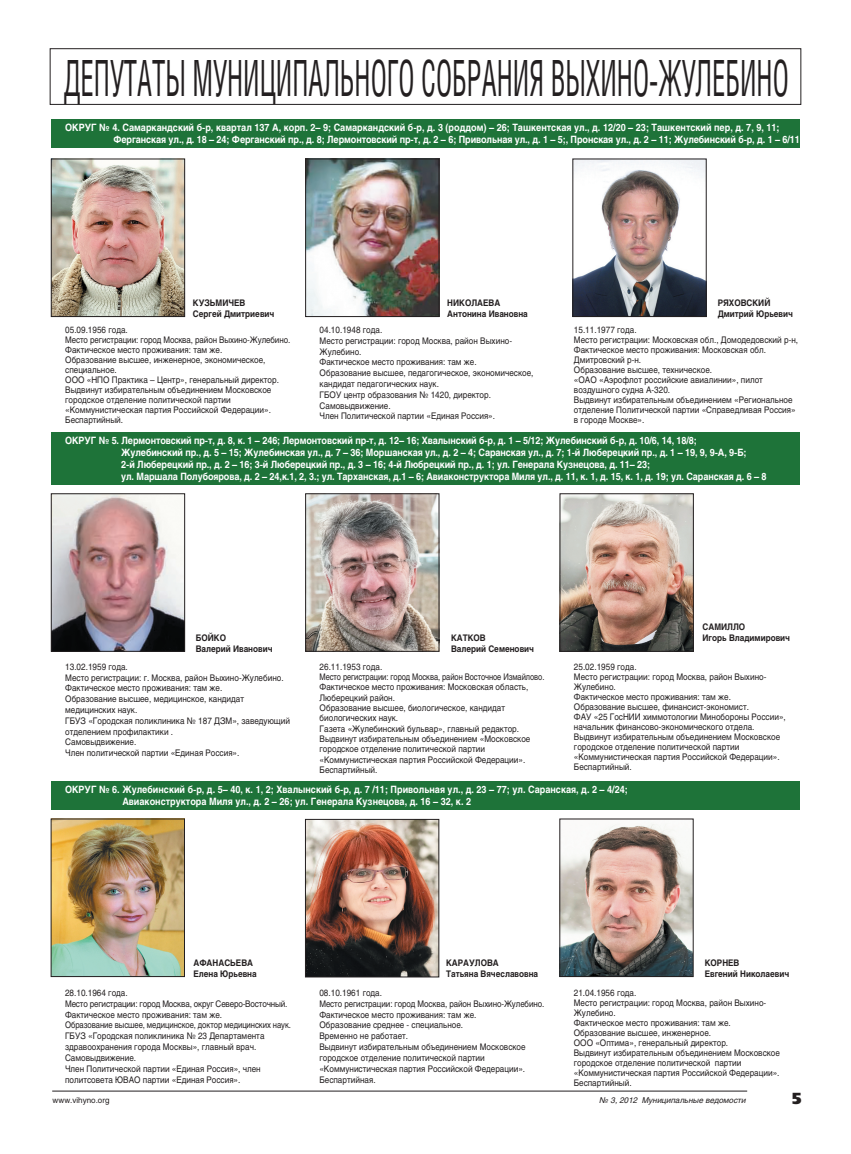
<style>
.page{position:relative;width:851px;height:1154px;background:#fff}
.page>*{position:absolute;margin:0;border:0;box-sizing:border-box;transform-origin:0 0}
.t1{font:50px "Helios Cond";color:#231f20;scale:.55 1}
.t2{font:16px "Free Set Black C";color:#231f20}
.t3{font:700 10px/12px "Helios";letter-spacing:-.01em;color:#fff;scale:.9 1}
.t4{font:9px/10px "Helios";color:#231f20;scale:.9 1}
.t5{font:700 9px/10.8px "Helios";color:#231f20;scale:.9 1}
.t6{font:italic 8px "Helios";color:#231f20}
.t7{font:8px "Helios";color:#231f20}
</style>
<div class="page">
<hr style="left:52px;top:1090px;width:695px;height:1px;background:#231f20">
<div style="left:50px;top:48px;width:751px;height:57px;border:1px solid #231f20"></div>
<img style="left:53px;top:821px;width:130px;height:154px">
<div style="left:51px;top:819px;width:134px;height:158px;border:1px solid #231f20"></div>
<img style="left:53px;top:495px;width:130px;height:154px">
<div style="left:51px;top:493px;width:134px;height:158px;border:1px solid #231f20"></div>
<img style="left:307px;top:821px;width:130px;height:154px">
<div style="left:305px;top:819px;width:134px;height:158px;border:1px solid #231f20"></div>
<img style="left:307px;top:495px;width:130px;height:154px">
<div style="left:305px;top:493px;width:134px;height:158px;border:1px solid #231f20"></div>
<img style="left:561px;top:823px;width:130px;height:152px">
<div style="left:559px;top:819px;width:134px;height:158px;border:1px solid #231f20"></div>
<img style="left:53px;top:161px;width:130px;height:154px">
<div style="left:51px;top:159px;width:134px;height:158px;border:1px solid #231f20"></div>
<img style="left:307px;top:161px;width:130px;height:154px">
<div style="left:305px;top:159px;width:134px;height:158px;border:1px solid #231f20"></div>
<img style="left:574px;top:161px;width:130px;height:154px">
<div style="left:572px;top:159px;width:134px;height:158px;border:1px solid #231f20"></div>
<img style="left:561px;top:495px;width:130px;height:154px">
<div style="left:559px;top:493px;width:134px;height:158px;border:1px solid #231f20"></div>
<div style="left:51px;top:119px;width:748px;height:29px;background:#1e7339"></div>
<div style="left:51px;top:781px;width:748px;height:29px;background:#1e7339"></div>
<div style="left:51px;top:432px;width:748px;height:53px;background:#1e7339"></div>
<h1 class="t1" style="left:64px;top:48px;width:1319px">Депутаты муниципального Собрания Выхино-Жулебино</h1>
<p class="t3" style="left:65px;top:122px;width:16px">ОКРУ</p>
<p class="t3" style="left:113px;top:122px;width:764px;text-indent:-22px">Г № 4. Самаркандский б-р, квартал 137 А, корп. 2– 9; Самаркандский б-р, д. 3 (роддом) – 26; Ташкентская ул., д. 12/20 – 23; Ташкентский пер, д. 7, 9, 11;<br>Ферганская ул., д. 18 – 24; Ферганский пр., д. 8; Лермонтовский пр-т, д. 2 – 6; Привольная ул., д. 1 – 5;, Пронская ул., д. 2 – 11; Жулебинский б-р, д. 1 – 6/11</p>
<p class="t5" style="left:717px;top:297px;width:85px;text-indent:35px">кий<br>Дмитрий Юрьевич</p>
<p class="t5" style="left:193px;top:297px;width:92px">Кузьмичев<br>Сергей Дмитриевич</p>
<p class="t5" style="left:447px;top:297px;width:91px">Николаева<br>Антонина Ивановна</p>
<p class="t5" style="left:717px;top:297px;width:26px">Ряховс</p>
<p class="t4" style="left:65px;top:325px;width:251px">05.09.1956 года.<br>Место регистрации: город Москва, район Выхино-Жулебино.<br>Фактическое место проживания: там же.<br>Образование высшее, инженерное, экономическое, специальное.<br>ООО «НПО Практика – Центр», генеральный директор.<br>Выдвинут избирательным объединением Московское городское отделение политической партии «Коммунистическая партия Российской Федерации».<br>Беспартийный.</p>
<p class="t4" style="left:319px;top:324px;width:239px;line-height:10.8px">04.10.1948 года.<br>Место регистрации: город Москва, район Выхино-Жулебино.<br>Фактическое место проживания: там же.<br>Образование высшее, педагогическое, экономическое, кандидат педагогических наук.<br>ГБОУ центр образования № 1420, директор.<br>Самовыдвижение.<br>Член Политической партии «Единая Россия».</p>
<p class="t4" style="left:574px;top:325px;width:251px">15.11.1977 года.<br>Место регистрации: Московская обл., Домодедовский р-н, Фактическое место проживания: Московская обл.<br>Дмитровский р-н.<br>Образование высшее, техническое.<br>«ОАО «Аэрофлот российские авиалинии», пилот воздушного судна А-320.<br>Выдвинут избирательным объединением «Региональное отделение Политической партии «Справедливая Россия» в городе Москве».</p>
<p class="t3" style="left:65px;top:435px;width:16px">ОКРУ</p>
<p class="t3" style="left:121px;top:435px;width:718px;text-indent:-30px">Г № 5. Лермонтовский пр-т, д. 8, к. 1 – 246; Лермонтовский пр-т, д. 12– 16; Хвалынский б-р, д. 1 – 5/12; Жулебинский б-р, д. 10/6, 14, 18/8;<br>Жулебинский пр., д. 5 – 15; Жулебинская ул., д. 7 – 36; Моршанская ул., д. 2 – 4; Саранская ул., д. 7; 1-й Люберецкий пр., д. 1 – 19, 9, 9-А, 9-Б;<br>2-й Люберецкий пр., д. 2 – 16; 3-й Люберецкий пр., д. 3 – 16; 4-й Любрецкий пр., д. 1; ул. Генерала Кузнецова, д. 11– 23;<br>ул. Маршала Полубоярова, д. 2 – 24,к.1, 2, 3.; ул. Тарханская, д.1 – 6; Авиаконструктора Миля ул., д. 11, к. 1, д. 15, к. 1, д. 19; ул. Саранская д. 6 – 8</p>
<p class="t5" style="left:196px;top:632px;width:8px">Бой</p>
<p class="t5" style="left:196px;top:632px;width:87px;text-indent:18px">ко<br>Валерий Иванович</p>
<p class="t5" style="left:451px;top:632px;width:94px">Катков<br>Валерий Семенович</p>
<p class="t5" style="left:702px;top:621px;width:99px">Самилло<br>Игорь Владимирович</p>
<p class="t4" style="left:65px;top:661px;width:251px;line-height:10.8px">13.02.1959 года.<br>Место регистрации: г. Москва, район Выхино-Жулебино.<br>Фактическое место проживания: там же.<br>Образование высшее, медицинское, кандидат медицинских наук.<br>ГБУЗ «Городская поликлиника № 187 ДЗМ», заведующий отделением профилактики .<br>Самовыдвижение.<br>Член политической партии «Единая Россия».</p>
<p class="t4" style="left:319px;top:661px;width:251px;line-height:10.3px">26.11.1953 года.<br>Место регистрации: город Москва, район Восточное Измайлово.<br>Фактическое место проживания: Московская область, Люберецкий район.<br>Образование высшее, биологическое, кандидат биологических наук.<br>Газета «Жулебинский бульвар», главный редактор.<br>Выдвинут избирательным объединением «Московское городское отделение политической партии «Коммунистическая партия Российской Федерации».<br>Беспартийный.</p>
<p class="t4" style="left:574px;top:661px;width:237px">25.02.1959 года.<br>Место регистрации: город Москва, район Выхино-Жулебино.<br>Фактическое место проживания: там же.<br>Образование высшее, финансист-экономист.<br>ФАУ «25 ГосНИИ химмотологии Минобороны России», начальник финансово-экономического отдела.<br>Выдвинут избирательным объединением Московское городское отделение политической партии «Коммунистическая партия Российской Федерации».<br>Беспартийный.</p>
<p class="t3" style="left:65px;top:784px;width:16px">ОКРУ</p>
<p class="t3" style="left:122px;top:784px;width:563px;text-indent:-31px">Г № 6. Жулебинский б-р, д. 5– 40, к. 1, 2; Хвалынский б-р, д. 7 /11; Привольная ул., д. 23 – 77; ул. Саранская, д. 2 – 4/24;<br>Авиаконструктора Миля ул., д. 2 – 26; ул. Генерала Кузнецова, д. 16 – 32, к. 2</p>
<p class="t5" style="left:193px;top:957px;width:72px">Афанасьева<br>Елена Юрьевна</p>
<p class="t5" style="left:446px;top:957px;width:104px">Караулова<br>Татьяна Вячеславовна</p>
<p class="t5" style="left:704px;top:957px;width:95px">Корнев<br>Евгений Николаевич</p>
<p class="t4" style="left:65px;top:987px;width:252px;line-height:10.8px">28.10.1964 года.<br>Место регистрации: город Москва, округ Северо-Восточный.<br>Фактическое место проживания: там же.<br>Образование высшее, медицинское, доктор медицинских наук.<br>ГБУЗ «Городская поликлиника № 23 Департамента здравоохранения города Москвы», главный врач.<br>Самовыдвижение.<br>Член Политической партии «Единая Россия», член политсовета ЮВАО партии «Единая Россия».</p>
<p class="t4" style="left:319px;top:987px;width:251px;line-height:10.8px">08.10.1961 года.<br>Место регистрации: город Москва, район Выхино-Жулебино.<br>Фактическое место проживания: там же.<br>Образование среднее - специальное.<br>Временно не работает.<br>Выдвинут избирательным объединением Московское городское отделение политической партии «Коммунистическая партия Российской Федерации».<br>Беспартийная.</p>
<p class="t4" style="left:573px;top:988px;width:230px">21.04.1956 года.<br>Место регистрации: город Москва, район Выхино-Жулебино.<br>Фактическое место проживания: там же.<br>Образование высшее, инженерное.<br>ООО «Оптима», генеральный директор.<br>Выдвинут избирательным объединением Московское городское отделение политической партии «Коммунистическая партия Российской Федерации».<br>Беспартийный.</p>
<p class="t7" style="left:53px;top:1095px;width:58px">www.vihyno.org</p>
<p class="t6" style="left:599px;top:1095px;width:148px">№ 3, 2012 Муниципальные ведомости</p>
<h2 class="t2" style="left:790px;top:1089px;width:13px">5</h2>
</div>
